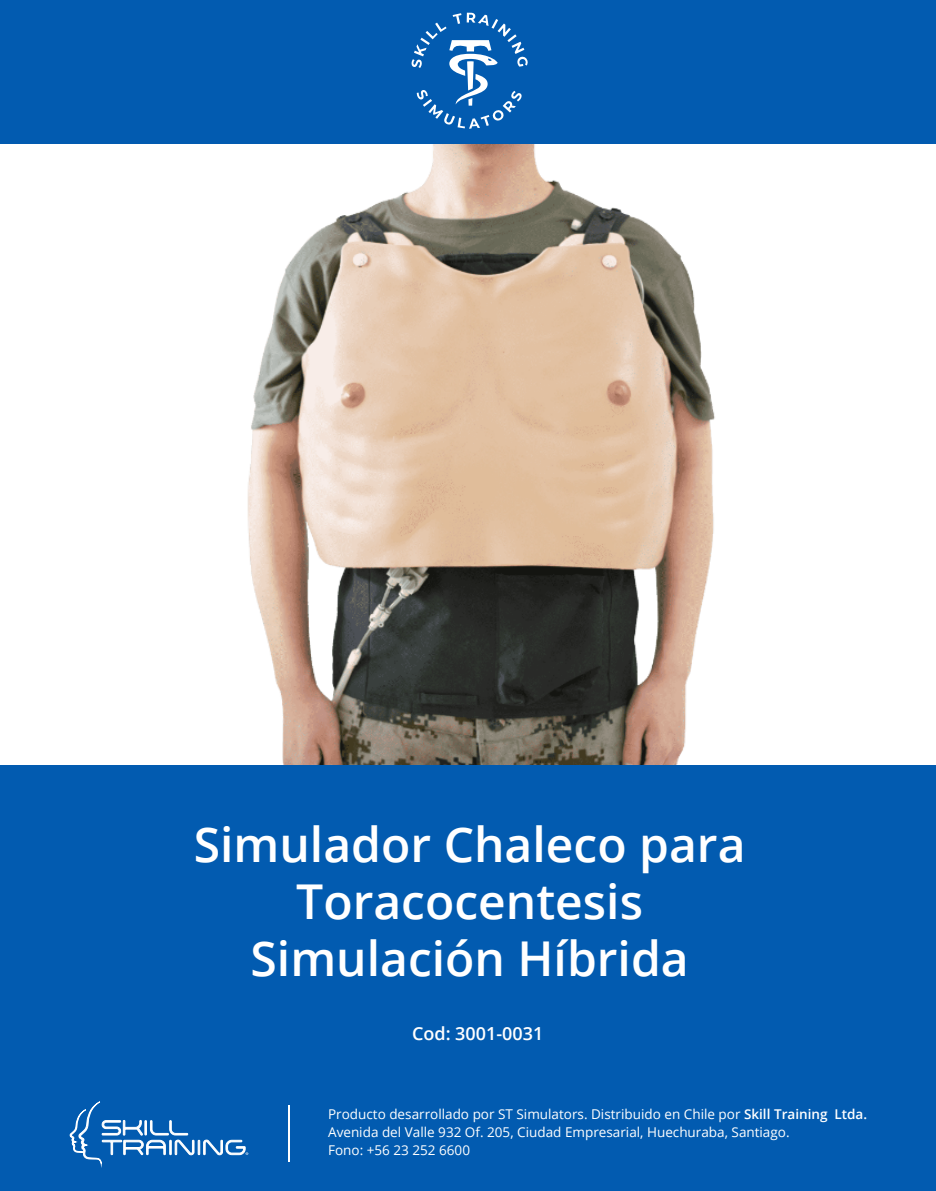
<style>
.page{position:relative;width:936px;height:1191px;background:#fff}
.page>*{position:absolute;margin:0;border:0;box-sizing:border-box;transform-origin:0 0}
.t1{font:600 48px/57px "Open Sans";color:#fff;text-align:center}
.t2{font:600 18px "Open Sans";color:#fff}
.t3{font:13.5px/18px "Open Sans";color:#fff}
.s1{font-weight:600}
</style>
<div class="page">
<div style="left:0;top:764px;width:935px;height:427px;background:#025bb0"></div>
<div style="left:0;top:0;width:935px;height:144px;background:#025bb0"></div>
<svg style="left:70px;top:1101px;width:178px;height:63px"></svg>
<hr style="left:288px;top:1105px;width:1px;height:56px;background:#fff">
<svg style="left:411px;top:13px;width:117px;height:116px"></svg>
<img style="left:247px;top:144px;width:468px;height:620px">
<h1 class="t1" style="left:194px;top:815px;width:553px">Simulador Chaleco para<br>Toracocentesis<br>Simulación Híbrida</h1>
<h2 class="t2" style="left:412px;top:1021px;width:133px">Cod: 3001-0031</h2>
<p class="t3" style="left:328px;top:1104px;width:540px">Producto desarrollado por ST Simulators. Distribuido en Chile por <span class="s1">Skill Training Ltda.<br></span>Avenida del Valle 932 Of. 205, Ciudad Empresarial, Huechuraba, Santiago.<br>Fono: +56 23 252 6600</p>
</div>
